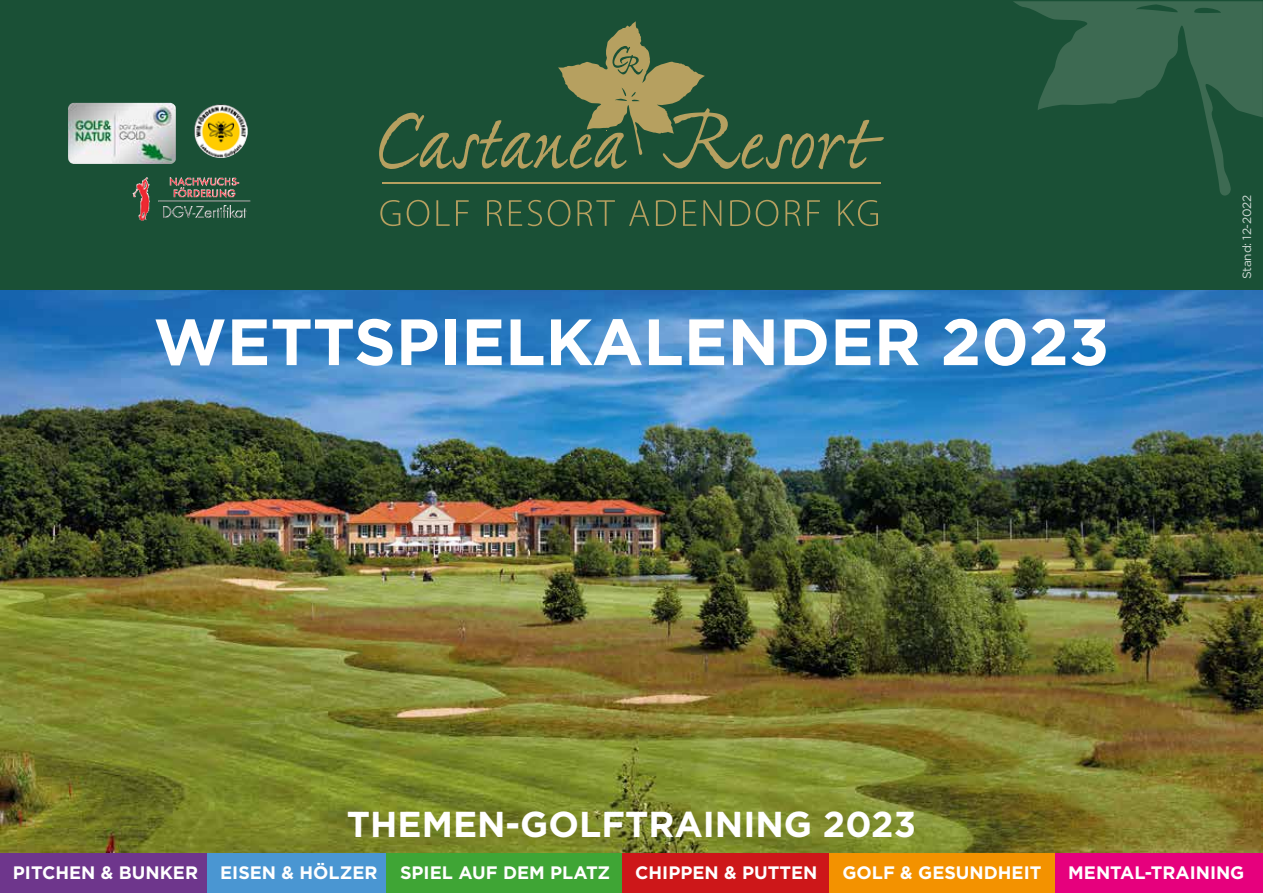
<style>
.page{position:relative;width:1263px;height:893px;background:#fff}
.page>*{position:absolute;margin:0;border:0;box-sizing:border-box;transform-origin:0 0}
.t1{font:700 65.25px "Gotham";color:#fff}
.t2{font:700 36px "Gotham";color:#fff}
.t3{font:700 18px "Gotham";color:#fff}
.t4{font:12px "Gotham";letter-spacing:-.02em;color:#fff}
</style>
<div class="page">
<img style="left:0;top:289px;width:1263px;height:564px">
<div style="left:0;top:0;width:1263px;height:289px;background:#1a5036"></div>
<hr style="left:382px;top:182px;width:499px;height:1px;background:#b6a060">
<svg style="left:379px;top:21px;width:505px;height:148px"></svg>
<svg style="left:380px;top:200px;width:20px;height:26px"></svg>
<svg style="left:407px;top:200px;width:22px;height:26px"></svg>
<svg style="left:436px;top:200px;width:14px;height:26px"></svg>
<svg style="left:456px;top:200px;width:13px;height:26px"></svg>
<svg style="left:487px;top:200px;width:15px;height:26px"></svg>
<svg style="left:509px;top:200px;width:13px;height:26px"></svg>
<svg style="left:528px;top:200px;width:14px;height:26px"></svg>
<svg style="left:548px;top:200px;width:22px;height:26px"></svg>
<svg style="left:577px;top:200px;width:38px;height:26px"></svg>
<svg style="left:629px;top:200px;width:20px;height:26px"></svg>
<svg style="left:656px;top:200px;width:20px;height:26px"></svg>
<svg style="left:683px;top:200px;width:13px;height:26px"></svg>
<svg style="left:703px;top:200px;width:18px;height:26px"></svg>
<svg style="left:730px;top:200px;width:20px;height:26px"></svg>
<svg style="left:756px;top:200px;width:22px;height:26px"></svg>
<svg style="left:785px;top:200px;width:15px;height:26px"></svg>
<svg style="left:807px;top:200px;width:13px;height:26px"></svg>
<svg style="left:838px;top:200px;width:40px;height:26px"></svg>
<svg style="left:1013px;top:1px;width:250px;height:195px"></svg>
<div style="left:0;top:853px;width:207px;height:40px;background:#6e368c"></div>
<div style="left:207px;top:853px;width:180px;height:40px;background:#4a96d2"></div>
<div style="left:387px;top:853px;width:235px;height:40px;background:#3fa535"></div>
<div style="left:622px;top:853px;width:207px;height:40px;background:#cd1719"></div>
<div style="left:829px;top:853px;width:226px;height:40px;background:#f39200"></div>
<div style="left:1055px;top:853px;width:208px;height:40px;background:#e6007d"></div>
<img style="left:68px;top:103px;width:108px;height:61px">
<img style="left:133px;top:177px;width:106px;height:44px">
<img style="left:194px;top:104px;width:54px;height:54px;border-radius:27px">
<h1 class="t1" style="left:153px;top:299px;width:957px">WETTSPIELKALENDER 2023</h1>
<p class="t4" style="left:1239px;top:279px;width:86px;rotate:-90deg">Stand: 12-2022</p>
<h2 class="t2" style="left:347px;top:800px;width:571px">THEMEN-GOLFTRAINING 2023</h2>
<p class="t3" style="left:13px;top:861px;width:599px">PITCHEN &amp; BUNKER EISEN &amp; HÖLZER SPIEL AUF DEM PLATZ</p>
<p class="t3" style="left:635px;top:861px;width:184px">CHIPPEN &amp; PUTTEN</p>
<p class="t3" style="left:842px;top:861px;width:201px">GOLF &amp; GESUNDHEIT</p>
<p class="t3" style="left:1068px;top:861px;width:178px">MENTAL-TRAINING</p>
</div>
